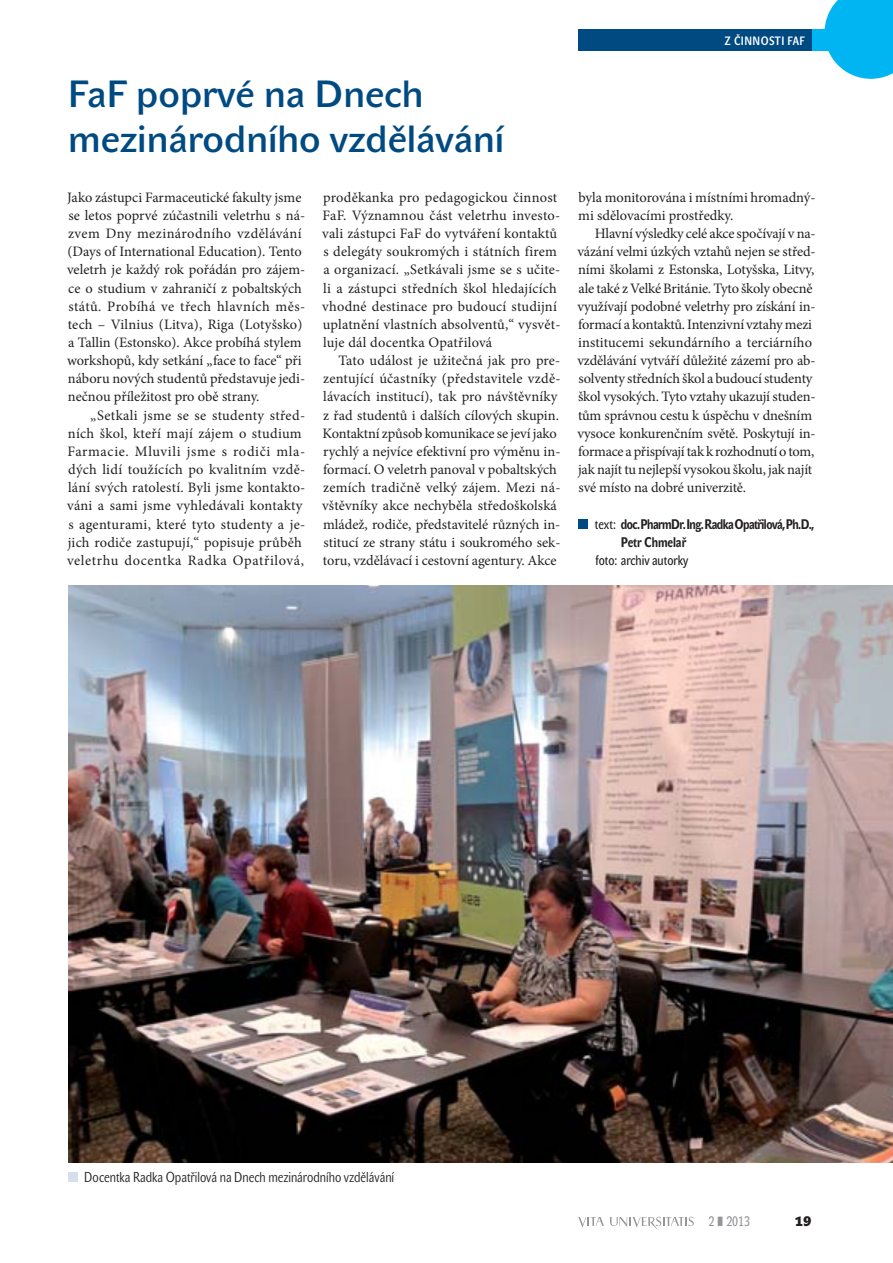
<style>
.page{position:relative;width:893px;height:1263px;background:#fff}
.page>*{position:absolute;margin:0;border:0;box-sizing:border-box;transform-origin:0 0}
.t1{font:37.5px/45px "John Sans Medium Pro";color:#004a82}
.t2{font:14.4px/18.1px "Minion Pro";color:#231f20}
.t3{font:14.4px/18.1px "Minion Pro";letter-spacing:.02em;color:#231f20}
.t4{font:14.25px "John Sans Cond Lite Pro";color:#231f20}
.t5{font:700 13.8px/18.1px "John Sans Cond Text Pro";letter-spacing:-.04em;color:#231f20}
.t6{font:13.8px "John Sans Cond Text Pro";color:#231f20}
.t7{font:13.5px "John Sans Cond Text Pro";color:#939598}
.t8{font:700 13.5px "John Sans Heavy Pro";color:#231f20}
.t9{font:12px "John Sans Cond Med Pro";letter-spacing:.04em;color:#fff}
.s1{font-weight:400}
</style>
<div class="page">
<svg style="left:578px;top:1217px;width:26px;height:10px"></svg>
<svg style="left:610px;top:1217px;width:84px;height:12px"></svg>
<div style="left:812px;top:30px;width:81px;height:21px;background:#00b5f1"></div>
<img style="left:68px;top:585px;width:825px;height:577px">
<div style="left:68px;top:1172px;width:10px;height:10px;background:#d7deeb"></div>
<div style="left:578px;top:519px;width:10px;height:10px;background:#004a82"></div>
<svg style="left:824px;top:0;width:69px;height:79px"></svg>
<div style="left:578px;top:30px;width:234px;height:21px;background:#004a82"></div>
<h1 class="t1" style="left:68px;top:76px;width:438px">FaF poprvé na Dnech mezinárodního vzdělávání</h1>
<p class="t2" style="left:67px;top:189px;width:240px">Jako zástupci Farmaceutické fakulty jsme se letos poprvé zúčastnili veletrhu s ná&shy;zvem Dny mezinárodního vzdělávání (Days of International Education). Tento veletrh je každý rok pořádán pro zájem&shy;ce o studium v zahraničí z pobaltských států. Probíhá ve třech hlavních měs&shy;tech – Vilnius (Litva), Riga (Lotyšsko) a Tallin (Estonsko). Akce probíhá stylem workshopů, kdy setkání „face to face“ při náboru nových studentů představuje jedi&shy;nečnou příležitost pro obě strany.</p>
<p class="t3" style="left:67px;top:407px;width:240px;text-indent:23px">„Setkali jsme se se studenty střed&shy;ních škol, kteří mají zájem o studium Farmacie. Mluvili jsme s rodiči mla&shy;dých lidí toužících po kvalitním vzdě&shy;lání svých ratolestí. Byli jsme kontakto&shy;váni a sami jsme vyhledávali kontakty s agenturami, které tyto studenty a je&shy;jich rodiče zastupují,“ popisuje průběh veletrhu docentka Radka Opatřilová,</p>
<p class="t2" style="left:322px;top:189px;width:240px">proděkanka pro pedagogickou činnost FaF. Významnou část veletrhu investo&shy;vali zástupci FaF do vytváření kontaktů s delegáty soukromých i státních firem a organizací. „Setkávali jsme se s učite&shy;li a zástupci středních škol hledajících vhodné destinace pro budoucí studijní uplatnění vlastních absolventů,“ vysvět&shy;luje dál docentka Opatřilová</p>
<p class="t2" style="left:322px;top:353px;width:240px;text-indent:16px">Tato událost je užitečná jak pro pre&shy;zentující účastníky (představitele vzdě&shy;lávacích institucí), tak pro návštěvníky z řad studentů i dalších cílových skupin.<br>Kontaktní způsob komunikace se jeví jako rychlý a nejvíce efektivní pro výměnu in&shy;formací. O veletrh panoval v pobaltských zemích tradičně velký zájem. Mezi ná&shy;vštěvníky akce nechyběla středoškolská mládež, rodiče, představitelé různých in&shy;stitucí ze strany státu i soukromého sek&shy;toru, vzdělávací i cestovní agentury. Akce</p>
<p class="t9" style="left:724px;top:36px;width:82px">Z ČINNOSTI FAF</p>
<p class="t2" style="left:578px;top:189px;width:239px">byla monitorována i místními hromadný&shy;mi sdělovacími prostředky.</p>
<p class="t2" style="left:577px;top:226px;width:240px;text-indent:17px">Hlavní výsledky celé akce spočívají v na&shy;vázání velmi úzkých vztahů nejen se střed&shy;ními školami z Estonska, Lotyšska, Litvy, ale také z Velké Británie. Tyto školy obecně využívají podobné veletrhy pro získání in&shy;formací a kontaktů. Intenzivní vztahy mezi institucemi sekundárního a terciárního vzdělávání vytváří důležité zázemí pro ab&shy;solventy středních škol a budoucí studenty škol vysokých. Tyto vztahy ukazují studen&shy;tům správnou cestu k úspěchu v dnešním vysoce konkurenčním světě. Poskytují in&shy;formace a přispívají tak k rozhodnutí o tom, jak najít tu nejlepší vysokou školu, jak najít své místo na dobré univerzitě.</p>
<p class="t5" style="left:621px;top:516px;width:195px;text-indent:-26px"><span class="s1">text:</span> doc. PharmDr. Ing. Radka Opatřilová, Ph.D.,<br>Petr Chmelař</p>
<p class="t6" style="left:595px;top:555px;width:94px">foto: archiv autorky</p>
<p class="t4" style="left:84px;top:1172px;width:311px">Docentka Radka Opatřilová na Dnech mezinárodního vzdělávání</p>
<p class="t7" style="left:708px;top:1217px;width:43px">2 ❚ 2013</p>
<p class="t8" style="left:795px;top:1217px;width:18px">19</p>
</div>
